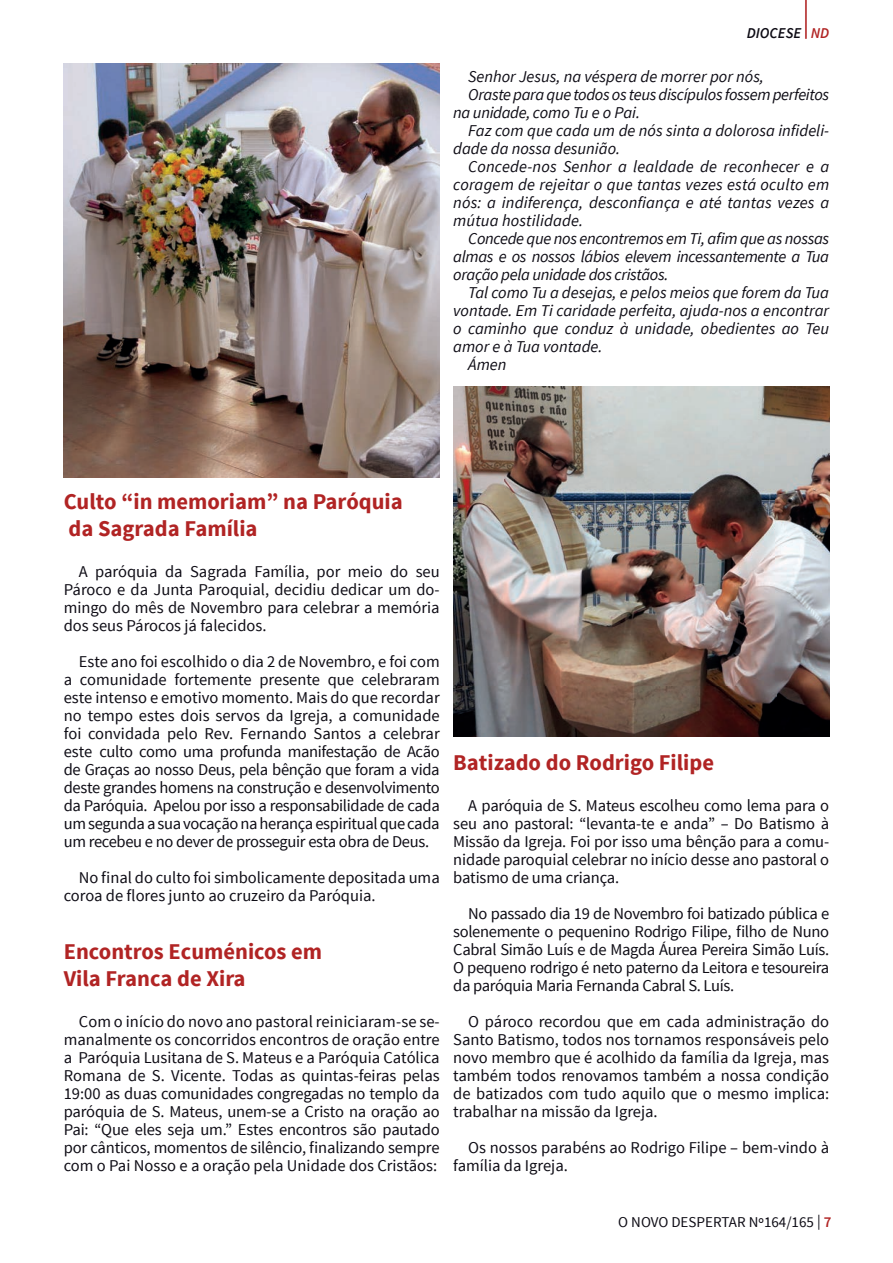
<style>
.page{position:relative;width:893px;height:1263px;background:#fff}
.page>*{position:absolute;margin:0;border:0;box-sizing:border-box;transform-origin:0 0}
.t1{font:italic 600 39px "Source Sans Pro";color:#b12424;scale:.38 1}
.t2{font:700 22.5px/27px "Source Sans Pro";color:#b12424}
.t3{font:16.5px/18px "Source Sans Pro";color:#0e0c15;text-align:justify}
.t4{font:italic 16.5px "Source Sans Pro";color:#0e0c15}
.t5{font:italic 16.5px "Source Sans Pro";letter-spacing:-.02em;color:#0e0c15}
.t6{font:15px "Source Sans Pro";color:#0e0c15}
.t7{font:italic 600 15px "Source Sans Pro";color:#0e0c15}
.t8{font:italic 600 15px "Source Sans Pro";color:#b12424}
.s1{font-weight:600;color:#b12424}
</style>
<div class="page">
<img style="left:64px;top:64px;width:376px;height:414px">
<img style="left:453px;top:387px;width:376px;height:350px">
<hr style="left:805px;top:0;width:1px;height:39px;background:#b12424">
<h1 class="t1" style="left:804px;top:-8px;width:11px">|</h1>
<p class="t7" style="left:747px;top:24px;width:56px">DIOCESE</p>
<p class="t8" style="left:811px;top:24px;width:20px">ND</p>
<p class="t4" style="left:468px;top:66px;width:297px">Senhor Jesus, na véspera de morrer por nós,</p>
<p class="t5" style="left:468px;top:84px;width:362px">Oraste para que todos os teus discípulos fossem perfeitos</p>
<p class="t5" style="left:453px;top:102px;width:188px">na unidade, como Tu e o Pai.</p>
<p class="t4" style="left:468px;top:120px;width:362px">Faz com que cada um de nós sinta a dolorosa infideli-</p>
<p class="t4" style="left:453px;top:138px;width:168px">dade da nossa desunião.</p>
<p class="t4" style="left:468px;top:156px;width:362px">Concede-nos Senhor a lealdade de reconhecer e a</p>
<p class="t4" style="left:453px;top:174px;width:377px">coragem de rejeitar o que tantas vezes está oculto em</p>
<p class="t4" style="left:453px;top:192px;width:377px">nós: a indiferença, desconfiança e até tantas vezes a</p>
<p class="t4" style="left:453px;top:210px;width:132px">mútua hostilidade.</p>
<p class="t5" style="left:468px;top:228px;width:362px">Concede que nos encontremos em Ti, afim que as nossas</p>
<p class="t5" style="left:453px;top:246px;width:377px">almas e os nossos lábios elevem incessantemente a Tua</p>
<p class="t5" style="left:453px;top:264px;width:217px">oração pela unidade dos cristãos.</p>
<p class="t4" style="left:468px;top:282px;width:362px">Tal como Tu a desejas, e pelos meios que forem da Tua</p>
<p class="t4" style="left:453px;top:300px;width:377px">vontade. Em Ti caridade perfeita, ajuda-nos a encontrar</p>
<p class="t4" style="left:453px;top:318px;width:377px">o caminho que conduz à unidade, obedientes ao Teu</p>
<p class="t4" style="left:453px;top:336px;width:151px">amor e à Tua vontade.</p>
<p class="t4" style="left:468px;top:354px;width:40px">Ámen</p>
<h2 class="t2" style="left:64px;top:489px;width:340px">Culto “in memoriam” na Paróquia da Sagrada Família</h2>
<p class="t3" style="left:64px;top:563px;width:377px;text-indent:15px">A paróquia da Sagrada Família, por meio do seu Pároco e da Junta Paroquial, decidiu dedicar um do&shy;mingo do mês de Novembro para celebrar a memória dos seus Párocos já falecidos.</p>
<p class="t3" style="left:64px;top:653px;width:377px;text-indent:15px">Este ano foi escolhido o dia 2 de Novembro, e foi com a comunidade fortemente presente que celebraram este intenso e emotivo momento. Mais do que recordar no tempo estes dois servos da Igreja, a comunidade foi convidada pelo Rev. Fernando Santos a celebrar este culto como uma profunda manifestação de Acão de Graças ao nosso Deus, pela bênção que foram a vida deste grandes homens na construção e desenvolvimento da Paróquia. Apelou por isso a responsabilidade de cada um segunda a sua vocação na herança espiritual que cada um recebeu e no dever de prosseguir esta obra de Deus.</p>
<p class="t3" style="left:64px;top:869px;width:377px;text-indent:15px">No final do culto foi simbolicamente depositada uma coroa de flores junto ao cruzeiro da Paróquia.</p>
<h2 class="t2" style="left:64px;top:939px;width:260px">Encontros Ecuménicos em<br>Vila Franca de Xira</h2>
<p class="t3" style="left:64px;top:1013px;width:377px;text-indent:15px">Com o início do novo ano pastoral reiniciaram-se se&shy;manalmente os concorridos encontros de oração entre a Paróquia Lusitana de S. Mateus e a Paróquia Católica Romana de S. Vicente. Todas as quintas-feiras pelas 19:00 as duas comunidades congregadas no templo da paróquia de S. Mateus, unem-se a Cristo na oração ao Pai: “Que eles seja um.” Estes encontros são pautado por cânticos, momentos de silêncio, finalizando sempre com o Pai Nosso e a oração pela Unidade dos Cristãos:</p>
<h2 class="t2" style="left:453px;top:750px;width:262px">Batizado do Rodrigo Filipe</h2>
<p class="t3" style="left:453px;top:797px;width:377px;text-indent:15px">A paróquia de S. Mateus escolheu como lema para o seu ano pastoral: “levanta-te e anda” – Do Batismo à Missão da Igreja. Foi por isso uma bênção para a comu&shy;nidade paroquial celebrar no início desse ano pastoral o batismo de uma criança.</p>
<p class="t3" style="left:453px;top:905px;width:377px;text-indent:15px">No passado dia 19 de Novembro foi batizado pública e solenemente o pequenino Rodrigo Filipe, filho de Nuno Cabral Simão Luís e de Magda Áurea Pereira Simão Luís.<br>O pequeno rodrigo é neto paterno da Leitora e tesoureira da paróquia Maria Fernanda Cabral S. Luís.</p>
<p class="t3" style="left:453px;top:1013px;width:377px;text-indent:15px">O pároco recordou que em cada administração do Santo Batismo, todos nos tornamos responsáveis pelo novo membro que é acolhido da família da Igreja, mas também todos renovamos também a nossa condição de batizados com tudo aquilo que o mesmo implica: trabalhar na missão da Igreja.</p>
<p class="t3" style="left:453px;top:1139px;width:377px;text-indent:15px">Os nossos parabéns ao Rodrigo Filipe – bem-vindo à família da Igreja.</p>
<p class="t6" style="left:618px;top:1213px;width:215px">O NOVO DESPERTAR Nº164/165 | <span class="s1">7</span></p>
</div>
